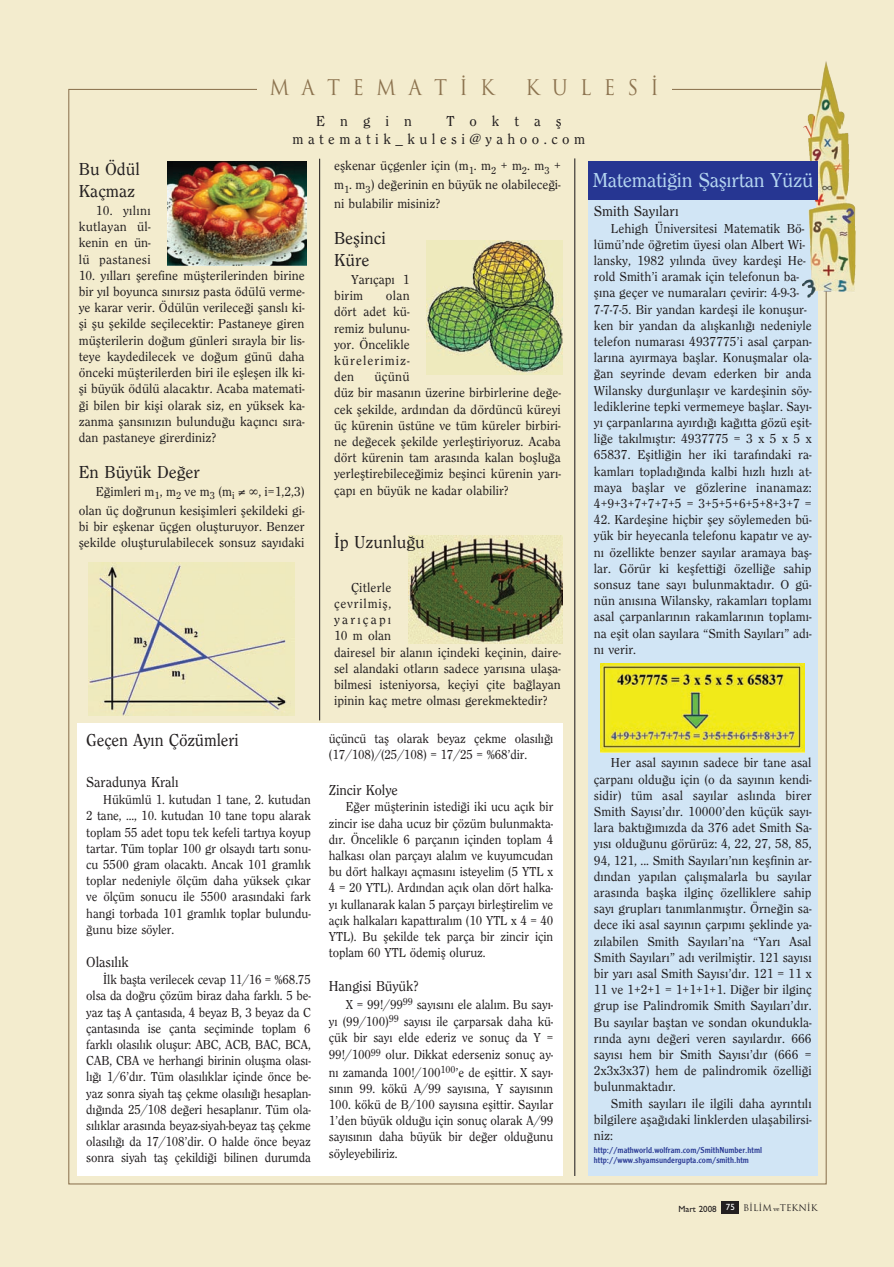
<style>
.page{position:relative;width:894px;height:1267px;background:#fff}
.page>*{position:absolute;margin:0;border:0;box-sizing:border-box;transform-origin:0 0}
.t1{font:500 21px "Clearface";letter-spacing:-.015em;color:#b4d5f0}
.t2{font:21px "Trajan";letter-spacing:.65em;color:#8c734f;scale:.9 1}
.t3{font:500 18px/21.6px "Clearface";color:#231f20}
.t4{font:500 18px "Clearface";color:#231f20;scale:.96 1}
.t5{font:500 15px "Clearface";color:#231f20;scale:.96 1}
.t6{font:500 15px/18px "Clearface";letter-spacing:.3em;color:#231f20}
.t7{font:500 15px "Clearface";color:#231f20}
.t8{font:500 13.5px/16.2px "Clearface";color:#231f20;text-align:justify}
.t9{font:500 13.5px/16.2px "Clearface";color:#231f20;text-align:justify;scale:.96 1}
.t10{font:9px/10.8px "Clearface Gothic";color:#263692}
.t11{font:9px "Trajan";color:#231f20}
.s1{font-family:"Gill Sans";font-weight:500}
.s2{font-family:"Gill Sans";font-weight:500;color:#fff}
.s3{font-family:"Bookman";font-weight:300;font-size:6px}
</style>
<div class="page">
<div style="left:0;top:0;width:893px;height:1267px;background:#f3ecce"></div>
<hr style="left:319px;top:159px;width:1px;height:561px;background:#231f20">
<hr style="left:574px;top:158px;width:1px;height:1018px;background:#231f20">
<div style="left:587px;top:198px;width:230px;height:978px;background:#d1e5f5"></div>
<div style="left:77px;top:723px;width:485px;height:453px;background:#fff"></div>
<img style="left:168px;top:161px;width:138px;height:105px">
<img style="left:88px;top:562px;width:207px;height:153px">
<img style="left:408px;top:535px;width:154px;height:109px">
<img style="left:426px;top:240px;width:136px;height:135px">
<img style="left:601px;top:664px;width:203px;height:88px">
<img style="left:801px;top:61px;width:55px;height:237px">
<div style="left:721px;top:1201px;width:17px;height:12px;background:#231f20"></div>
<div style="left:587px;top:161px;width:230px;height:39px;background:#263692"></div>
<h1 class="t2" style="left:269px;top:75px;width:251px">MATEMAT‹K</h1>
<h1 class="t2" style="left:525px;top:75px;width:150px">KULES‹</h1>
<p class="t6" style="left:292px;top:113px;width:294px;text-indent:154px">Toktafl matematik_kulesi@yahoo.com</p>
<p class="t7" style="left:316px;top:115px;width:97px">Engin</p>
<h2 class="t3" style="left:79px;top:160px;width:63px">Bu Ödül<br>Kaçmaz</h2>
<p class="t8" style="left:79px;top:203px;width:73px;text-indent:17px">10. y›l›n› kutlayan ül&shy;kenin en ün&shy;lü pastanesi</p>
<p class="t8" style="left:79px;top:268px;width:227px">10. y›llar› flerefine müflterilerinden birine bir y›l boyunca s›n›rs›z pasta ödülü verme&shy;ye karar verir. Ödülün verilece¤i flansl› ki&shy;fli flu flekilde seçilecektir: Pastaneye giren müflterilerin do¤um günleri s›rayla bir lis&shy;teye kaydedilecek ve do¤um günü daha önceki müflterilerden biri ile eflleflen ilk ki&shy;fli büyük ödülü alacakt›r. Acaba matemati-¤i bilen bir kifli olarak siz, en yüksek ka&shy;zanma flans›n›z›n bulundu¤u kaç›nc› s›ra&shy;dan pastaneye girerdiniz?</p>
<h2 class="t3" style="left:79px;top:462px;width:123px">En Büyük De¤er</h2>
<p class="t8" style="left:79px;top:483px;width:227px;line-height:19px;text-align:right">E¤imleri m<sub>1</sub>, m<sub>2</sub> ve m<sub>3</sub> (m<sub>i</sub> ≠ ∞, i=1,2,3) olan üç do¤runun kesiflimleri flekildeki gi-</p>
<p class="t8" style="left:79px;top:519px;width:227px">bi bir eflkenar üçgen oluflturuyor. Benzer flekilde oluflturulabilecek sonsuz say›daki</p>
<p class="t8" style="left:334px;top:157px;width:228px;line-height:19px">eflkenar üçgenler için (m<sub>1</sub>. m<sub>2</sub> + m<sub>2</sub>. m<sub>3</sub> + m<sub>1</sub>. m<sub>3</sub>) de¤erinin en büyük ne olabilece¤i&shy;ni bulabilir misiniz?</p>
<h2 class="t3" style="left:334px;top:229px;width:53px">Beflinci<br>Küre</h2>
<p class="t8" style="left:334px;top:272px;width:77px;text-indent:17px">Yar›çap› 1 birim</p>
<p class="t8" style="left:334px;top:288px;width:77px;text-indent:52px">olan dört adet kü&shy;remiz bulunu&shy;yor. Öncelikle kürelerimiz&shy;den</p>
<p class="t8" style="left:334px;top:369px;width:228px;text-align:left;text-indent:40px">üçünü<br>düz bir masan›n üzerine birbirlerine de¤e&shy;cek flekilde, ard›ndan da dördüncü küreyi üç kürenin üstüne ve tüm küreler birbiri&shy;ne de¤ecek flekilde yerlefltiriyoruz. Acaba dört kürenin tam aras›nda kalan bofllu¤a yerlefltirebilece¤imiz beflinci kürenin yar›- çap› en büyük ne kadar olabilir?</p>
<h2 class="t3" style="left:334px;top:532px;width:92px">‹p Uzunlu¤u</h2>
<p class="t8" style="left:334px;top:580px;width:228px;text-align:left;text-indent:17px">Çitlerle<br>çevrilmifl,<br>yar›çap›<br>10 m olan<br>dairesel bir alan›n içindeki keçinin, daire&shy;sel alandaki otlar›n sadece yar›s›na ulafla&shy;bilmesi isteniyorsa, keçiyi çite ba¤layan ipinin kaç metre olmas› gerekmektedir?</p>
<h1 class="t1" style="left:592px;top:172px;width:222px">Matemati¤in fiafl›rtan Yüzü</h1>
<p class="t7" style="left:593px;top:205px;width:86px">Smith Say›lar›</p>
<p class="t8" style="left:593px;top:221px;width:219px;text-align:left;text-indent:17px">Lehigh Üniversitesi Matematik Bö&shy;lümü’nde ö¤retim üyesi olan Albert Wi&shy;lansky, 1982 y›l›nda üvey kardefli He&shy;rold Smith’i aramak için telefonun ba&shy;fl›na geçer ve numaralar› çevirir: 4-9-3- 7-7-7-5. Bir yandan kardefli ile konuflur&shy;ken bir yandan da al›flkanl›¤› nedeniyle telefon numaras› 4937775’i asal çarpan&shy;lar›na ay›rmaya bafllar. Konuflmalar ola-¤an seyrinde devam ederken bir anda Wilansky durgunlafl›r ve kardeflinin söy&shy;lediklerine tepki vermemeye bafllar. Say›- y› çarpanlar›na ay›rd›¤› ka¤›tta gözü eflit&shy;li¤e tak›lm›flt›r: 4937775 = 3 x 5 x 5 x 65837. Eflitli¤in her iki taraf›ndaki ra&shy;kamlar› toplad›¤›nda kalbi h›zl› h›zl› at&shy;maya bafllar ve gözlerine inanamaz:<br>4+9+3+7+7+7+5 = 3+5+5+6+5+8+3+7 =</p>
<p class="t8" style="left:593px;top:512px;width:219px">42. Kardefline hiçbir fley söylemeden bü&shy;yük bir heyecanla telefonu kapat›r ve ay&shy;n› özellikte benzer say›lar aramaya bafl&shy;lar. Görür ki keflfetti¤i özelli¤e sahip sonsuz tane say› bulunmaktad›r. O gü&shy;nün an›s›na Wilansky, rakamlar› toplam› asal çarpanlar›n›n rakamlar›n›n toplam›- na eflit olan say›lara “Smith Say›lar›” ad›- n› verir.</p>
<h2 class="t4" style="left:86px;top:733px;width:160px">Geçen Ay›n Çözümleri</h2>
<p class="t5" style="left:86px;top:776px;width:98px">Saradunya Kral›</p>
<p class="t9" style="left:86px;top:792px;width:235px;text-indent:17px">Hükümlü 1. kutudan 1 tane, 2. kutudan 2 tane, ..., 10. kutudan 10 tane topu alarak toplam 55 adet topu tek kefeli tart›ya koyup tartar. Tüm toplar 100 gr olsayd› tart› sonu&shy;cu 5500 gram olacakt›. Ancak 101 graml›k toplar nedeniyle ölçüm daha yüksek ç›kar ve ölçüm sonucu ile 5500 aras›ndaki fark hangi torbada 101 graml›k toplar bulundu-¤unu bize söyler.</p>
<p class="t5" style="left:86px;top:956px;width:46px">Olas›l›k</p>
<p class="t9" style="left:86px;top:972px;width:235px;text-indent:17px">‹lk baflta verilecek cevap 11/16 = %68.75 olsa da do¤ru çözüm biraz daha farkl›. 5 be&shy;yaz tafl A çantas›da, 4 beyaz B, 3 beyaz da C çantas›nda ise çanta seçiminde toplam 6 farkl› olas›l›k oluflur: ABC, ACB, BAC, BCA, CAB, CBA ve herhangi birinin oluflma olas›- l›¤› 1/6’d›r. Tüm olas›l›klar içinde önce be&shy;yaz sonra siyah tafl çekme olas›l›¤› hesaplan&shy;d›¤›nda 25/108 de¤eri hesaplan›r. Tüm ola&shy;s›l›klar aras›nda beyaz-siyah-beyaz tafl çekme olas›l›¤› da 17/108’dir. O halde önce beyaz sonra siyah tafl çekildi¤i bilinen durumda</p>
<p class="t9" style="left:329px;top:731px;width:235px">üçüncü tafl olarak beyaz çekme olas›l›¤› (17/108)/(25/108) = 17/25 = %68’dir.</p>
<p class="t5" style="left:329px;top:784px;width:73px">Zincir Kolye</p>
<p class="t9" style="left:329px;top:799px;width:235px;text-indent:17px">E¤er müflterinin istedi¤i iki ucu aç›k bir zincir ise daha ucuz bir çözüm bulunmakta&shy;d›r. Öncelikle 6 parçan›n içinden toplam 4 halkas› olan parçay› alal›m ve kuyumcudan bu dört halkay› açmas›n› isteyelim (5 YTL x 4 = 20 YTL). Ard›ndan aç›k olan dört halka&shy;y› kullanarak kalan 5 parçay› birlefltirelim ve aç›k halkalar› kapatt›ral›m (10 YTL x 4 = 40<br>YTL). Bu flekilde tek parça bir zincir için toplam 60 YTL ödemifl oluruz.</p>
<p class="t5" style="left:329px;top:980px;width:95px">Hangisi Büyük?</p>
<p class="t9" style="left:329px;top:996px;width:235px;text-indent:17px">X = 99!/99<sup>99</sup> say›s›n› ele alal›m. Bu say›- y› (99/100)<sup>99</sup> say›s› ile çarparsak daha kü&shy;çük bir say› elde ederiz ve sonuç da Y = 99!/100<sup>99</sup> olur. Dikkat ederseniz sonuç ay&shy;n› zamanda 100!/100<sup>100</sup>’e de eflittir. X say›- s›n›n 99. kökü A/99 say›s›na, Y say›s›n›n 100. kökü de B/100 say›s›na eflittir. Say›lar 1’den büyük oldu¤u için sonuç olarak A/99 say›s›n›n daha büyük bir de¤er oldu¤unu söyleyebiliriz.</p>
<p class="t8" style="left:593px;top:755px;width:219px;text-indent:17px">Her asal say›n›n sadece bir tane asal çarpan› oldu¤u için (o da say›n›n kendi&shy;sidir) tüm asal say›lar asl›nda birer Smith Say›s›’d›r. 10000’den küçük say›- lara bakt›¤›m›zda da 376 adet Smith Sa&shy;y›s› oldu¤unu görürüz: 4, 22, 27, 58, 85, 94, 121, ... Smith Say›lar›’n›n keflfinin ar&shy;d›ndan yap›lan çal›flmalarla bu say›lar aras›nda baflka ilginç özelliklere sahip say› gruplar› tan›mlanm›flt›r. Örne¤in sa&shy;dece iki asal say›n›n çarp›m› fleklinde ya&shy;z›labilen Smith Say›lar›’na “Yar› Asal Smith Say›lar›” ad› verilmifltir. 121 say›s› bir yar› asal Smith Say›s›’d›r. 121 = 11 x 11 ve 1+2+1 = 1+1+1+1. Di¤er bir ilginç grup ise Palindromik Smith Say›lar›’d›r.<br>Bu say›lar bafltan ve sondan okundukla&shy;r›nda ayn› de¤eri veren say›lard›r. 666 say›s› hem bir Smith Say›s›’d›r (666 = 2x3x3x37) hem de palindromik özelli¤i bulunmaktad›r.</p>
<p class="t8" style="left:593px;top:1096px;width:219px;text-indent:17px">Smith say›lar› ile ilgili daha ayr›nt›l› bilgilere afla¤›daki linklerden ulaflabilirsi&shy;niz:</p>
<p class="t10" style="left:593px;top:1145px;width:170px">http://mathworld.wolfram.com/SmithNumber.html http://www.shyamsundergupta.com/smith.htm</p>
<p class="t11" style="left:678px;top:1202px;width:141px"><span class="s1">Mart 2008</span> <span class="s2">75</span> B‹L‹M <span class="s3">ve</span>TEKN‹K</p>
</div>
